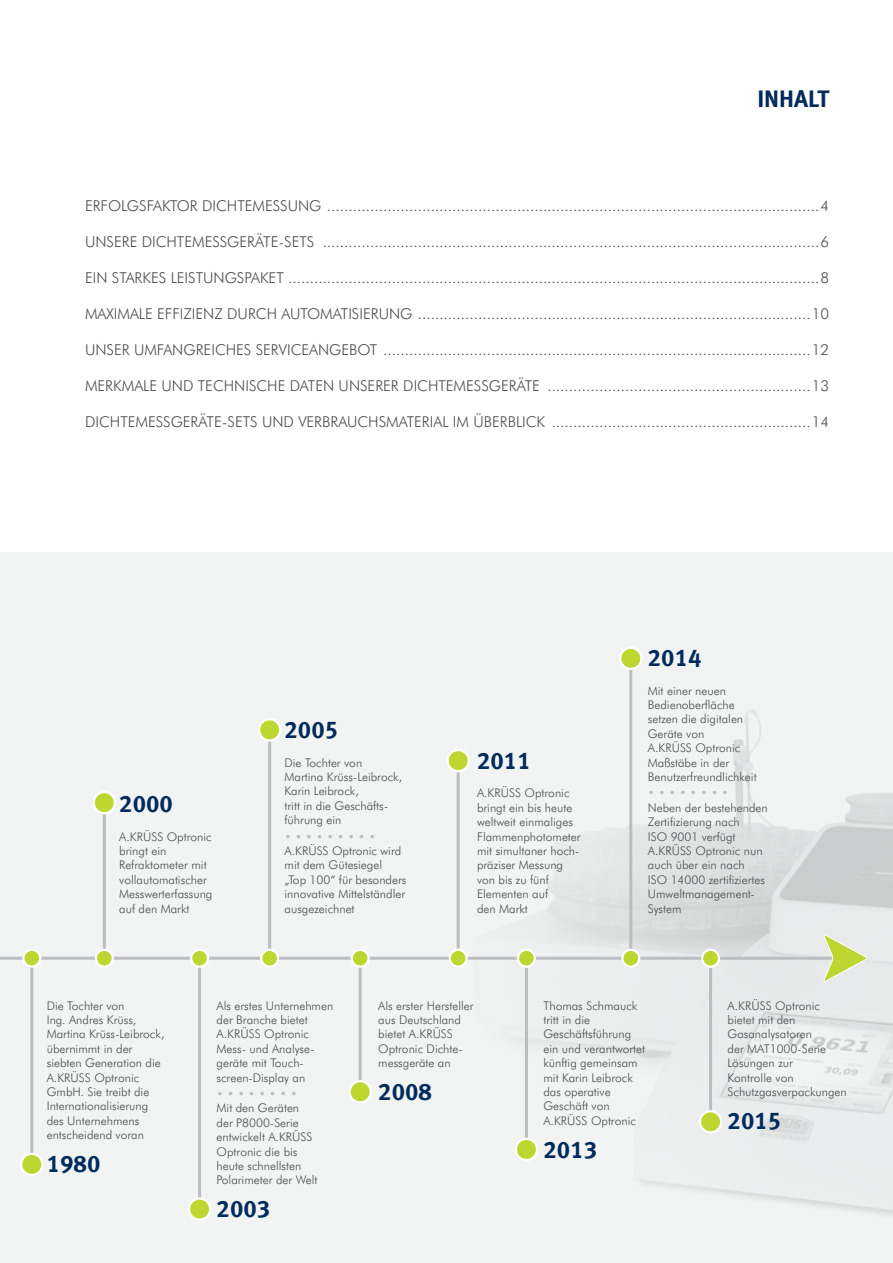
<style>
.page{position:relative;width:893px;height:1263px;background:#fff}
.page>*{position:absolute;margin:0;border:0;box-sizing:border-box;transform-origin:0 0}
.t1{font:24px "Meta Bold LF";color:#002b5c}
.t2{font:300 15px "Futura BT";color:#4b4c4d}
.t3{font:300 12px/14.4px "Futura BT";color:#4b4c4d}
.t4{font:300 12px "Futura BT";color:#bcbdc0}
</style>
<div class="page">
<div style="left:0;top:553px;width:893px;height:710px;background:#f2f4f4"></div>
<img style="left:404px;top:665px;width:489px;height:550px">
<hr style="left:0;top:957px;width:835px;height:3px;background:#bcbdc0">
<svg style="left:822px;top:933px;width:45px;height:49px"></svg>
<hr style="left:103px;top:803px;width:3px;height:154px;background:#bcbdc0">
<div style="left:94px;top:792px;width:21px;height:21px;background:#bed630;border-radius:50%"></div>
<div style="left:93px;top:791px;width:23px;height:23px;border:2px solid #fff;border-radius:50%"></div>
<svg style="left:96px;top:950px;width:17px;height:17px"></svg>
<div style="left:95px;top:949px;width:19px;height:19px;border:2px solid #fff;border-radius:50%"></div>
<hr style="left:198px;top:959px;width:3px;height:249px;background:#bcbdc0">
<div style="left:189px;top:1198px;width:21px;height:22px;background:#bed630;border-radius:50%"></div>
<div style="left:188px;top:1197px;width:23px;height:24px;border:2px solid #fff;border-radius:50%"></div>
<svg style="left:191px;top:950px;width:17px;height:17px"></svg>
<div style="left:190px;top:949px;width:19px;height:19px;border:2px solid #fff;border-radius:50%"></div>
<hr style="left:268px;top:729px;width:3px;height:228px;background:#bcbdc0">
<div style="left:259px;top:719px;width:21px;height:21px;background:#bed630;border-radius:50%"></div>
<div style="left:258px;top:718px;width:23px;height:23px;border:2px solid #fff;border-radius:50%"></div>
<svg style="left:261px;top:950px;width:17px;height:17px"></svg>
<div style="left:260px;top:949px;width:19px;height:19px;border:2px solid #fff;border-radius:50%"></div>
<hr style="left:359px;top:958px;width:3px;height:133px;background:#bcbdc0">
<div style="left:350px;top:1081px;width:21px;height:21px;background:#bed630;border-radius:50%"></div>
<div style="left:348px;top:1080px;width:24px;height:23px;border:2px solid #fff;border-radius:50%"></div>
<svg style="left:352px;top:950px;width:17px;height:17px"></svg>
<div style="left:351px;top:949px;width:19px;height:19px;border:2px solid #fff;border-radius:50%"></div>
<hr style="left:457px;top:762px;width:3px;height:196px;background:#bcbdc0">
<div style="left:448px;top:750px;width:21px;height:21px;background:#bed630;border-radius:50%"></div>
<div style="left:446px;top:749px;width:24px;height:23px;border:2px solid #fff;border-radius:50%"></div>
<svg style="left:450px;top:950px;width:17px;height:17px"></svg>
<div style="left:449px;top:949px;width:19px;height:19px;border:2px solid #fff;border-radius:50%"></div>
<hr style="left:629px;top:662px;width:3px;height:295px;background:#bcbdc0">
<div style="left:620px;top:648px;width:21px;height:21px;background:#bed630;border-radius:50%"></div>
<div style="left:619px;top:647px;width:23px;height:23px;border:2px solid #fff;border-radius:50%"></div>
<svg style="left:622px;top:950px;width:17px;height:17px"></svg>
<div style="left:621px;top:949px;width:19px;height:19px;border:2px solid #fff;border-radius:50%"></div>
<hr style="left:525px;top:957px;width:3px;height:191px;background:#bcbdc0">
<div style="left:516px;top:1139px;width:21px;height:21px;background:#bed630;border-radius:50%"></div>
<div style="left:515px;top:1138px;width:23px;height:23px;border:2px solid #fff;border-radius:50%"></div>
<svg style="left:518px;top:950px;width:17px;height:17px"></svg>
<div style="left:517px;top:949px;width:19px;height:19px;border:2px solid #fff;border-radius:50%"></div>
<hr style="left:709px;top:957px;width:3px;height:164px;background:#bcbdc0">
<div style="left:700px;top:1111px;width:21px;height:21px;background:#bed630;border-radius:50%"></div>
<div style="left:699px;top:1110px;width:23px;height:23px;border:2px solid #fff;border-radius:50%"></div>
<svg style="left:702px;top:950px;width:17px;height:17px"></svg>
<div style="left:701px;top:949px;width:19px;height:19px;border:2px solid #fff;border-radius:50%"></div>
<hr style="left:30px;top:959px;width:3px;height:206px;background:#bcbdc0">
<div style="left:21px;top:1154px;width:21px;height:21px;background:#bed630;border-radius:50%"></div>
<div style="left:20px;top:1153px;width:23px;height:23px;border:2px solid #fff;border-radius:50%"></div>
<svg style="left:23px;top:950px;width:17px;height:16px"></svg>
<div style="left:22px;top:948px;width:19px;height:20px;border:2px solid #fff;border-radius:50%"></div>
<h1 class="t1" style="left:757px;top:85px;width:73px">INHALT</h1>
<p class="t2" style="left:85px;top:196px;width:746px">ERFOLGSFAKTOR DICHTEMESSUNG ..................................................................................................................4</p>
<p class="t2" style="left:85px;top:232px;width:746px">UNSERE DICHTEMESSGERÄTE-SETS ...................................................................................................................6</p>
<p class="t2" style="left:85px;top:268px;width:746px">EIN STARKES LEISTUNGSPAKET ...........................................................................................................................8</p>
<p class="t2" style="left:85px;top:304px;width:746px">MAXIMALE EFFIZIENZ DURCH AUTOMATISIERUNG ...........................................................................................10</p>
<p class="t2" style="left:85px;top:340px;width:746px">UNSER UMFANGREICHES SERVICEANGEBOT ...................................................................................................12</p>
<p class="t2" style="left:85px;top:376px;width:746px">MERKMALE UND TECHNISCHE DATEN UNSERER DICHTEMESSGERÄTE .............................................................13</p>
<p class="t2" style="left:85px;top:412px;width:746px">DICHTEMESSGERÄTE-SETS UND VERBRAUCHSMATERIAL IM ÜBERBLICK ............................................................14</p>
<h1 class="t1" style="left:119px;top:789px;width:55px">2000</h1>
<p class="t3" style="left:119px;top:829px;width:95px">A.KRÜSS Optronic bringt ein<br>Refraktometer mit vollautomatischer<br>Messwerterfassung auf den Markt</p>
<h1 class="t1" style="left:285px;top:715px;width:55px">2005</h1>
<p class="t3" style="left:285px;top:755px;width:119px">Die Tochter von<br>Martina Krüss-Leibrock,<br>Karin Leibrock,<br>tritt in die Geschäfts&shy;führung ein</p>
<p class="t4" style="left:285px;top:829px;width:93px">• • • • • • • • •</p>
<p class="t3" style="left:285px;top:843px;width:123px">A.KRÜSS Optronic wird mit dem Gütesiegel „Top 100“ für besonders innovative Mittelständler ausgezeichnet</p>
<h1 class="t1" style="left:477px;top:746px;width:55px">2011</h1>
<p class="t3" style="left:477px;top:786px;width:105px">A.KRÜSS Optronic bringt ein bis heute weltweit einmaliges<br>Flammenphotometer mit simultaner hoch&shy;präziser Messung von bis zu fünf<br>Elementen auf<br>den Markt</p>
<h1 class="t1" style="left:648px;top:643px;width:55px">2014</h1>
<p class="t3" style="left:648px;top:683px;width:110px">Mit einer neuen<br>Bedienoberfläche setzen die digitalen<br>Geräte von<br>A.KRÜSS Optronic<br>Maßstäbe in der<br>Benutzerfreundlichkeit</p>
<p class="t4" style="left:648px;top:785px;width:82px">• • • • • • • •</p>
<p class="t3" style="left:648px;top:800px;width:121px">Neben der bestehenden<br>Zertifizierung nach<br>ISO 9001 verfügt<br>A.KRÜSS Optronic nun auch über ein nach<br>ISO 14000 zertifiziertes<br>Umweltmanagement-<br>System</p>
<p class="t3" style="left:47px;top:998px;width:119px">Die Tochter von<br>Ing. Andres Krüss,<br>Martina Krüss-Leibrock, übernimmt in der siebten Generation die<br>A.KRÜSS Optronic<br>GmbH. Sie treibt die<br>Internationalisierung des Unternehmens entscheidend voran</p>
<h1 class="t1" style="left:47px;top:1149px;width:55px">1980</h1>
<p class="t3" style="left:217px;top:998px;width:118px">Als erstes Unternehmen der Branche bietet<br>A.KRÜSS Optronic<br>Mess- und Analyse&shy;geräte mit Touch&shy;screen-Display an</p>
<p class="t4" style="left:217px;top:1086px;width:82px">• • • • • • • •</p>
<p class="t3" style="left:217px;top:1101px;width:102px">Mit den Geräten der P8000-Serie entwickelt A.KRÜSS<br>Optronic die bis heute schnellsten<br>Polarimeter der Welt</p>
<h1 class="t1" style="left:217px;top:1195px;width:55px">2003</h1>
<p class="t3" style="left:378px;top:998px;width:97px">Als erster Hersteller aus Deutschland bietet A.KRÜSS<br>Optronic Dichte&shy;messgeräte an</p>
<h1 class="t1" style="left:378px;top:1077px;width:55px">2008</h1>
<p class="t3" style="left:543px;top:998px;width:103px">Thomas Schmauck tritt in die<br>Geschäftsführung ein und verantwortet künftig gemeinsam mit Karin Leibrock das operative<br>Geschäft von<br>A.KRÜSS Optronic</p>
<h1 class="t1" style="left:543px;top:1135px;width:55px">2013</h1>
<p class="t3" style="left:728px;top:998px;width:121px">A.KRÜSS Optronic bietet mit den<br>Gasanalysatoren<br>der MAT1000-Serie<br>Lösungen zur<br>Kontrolle von<br>Schutzgasverpackungen</p>
<h1 class="t1" style="left:728px;top:1106px;width:55px">2015</h1>
</div>
